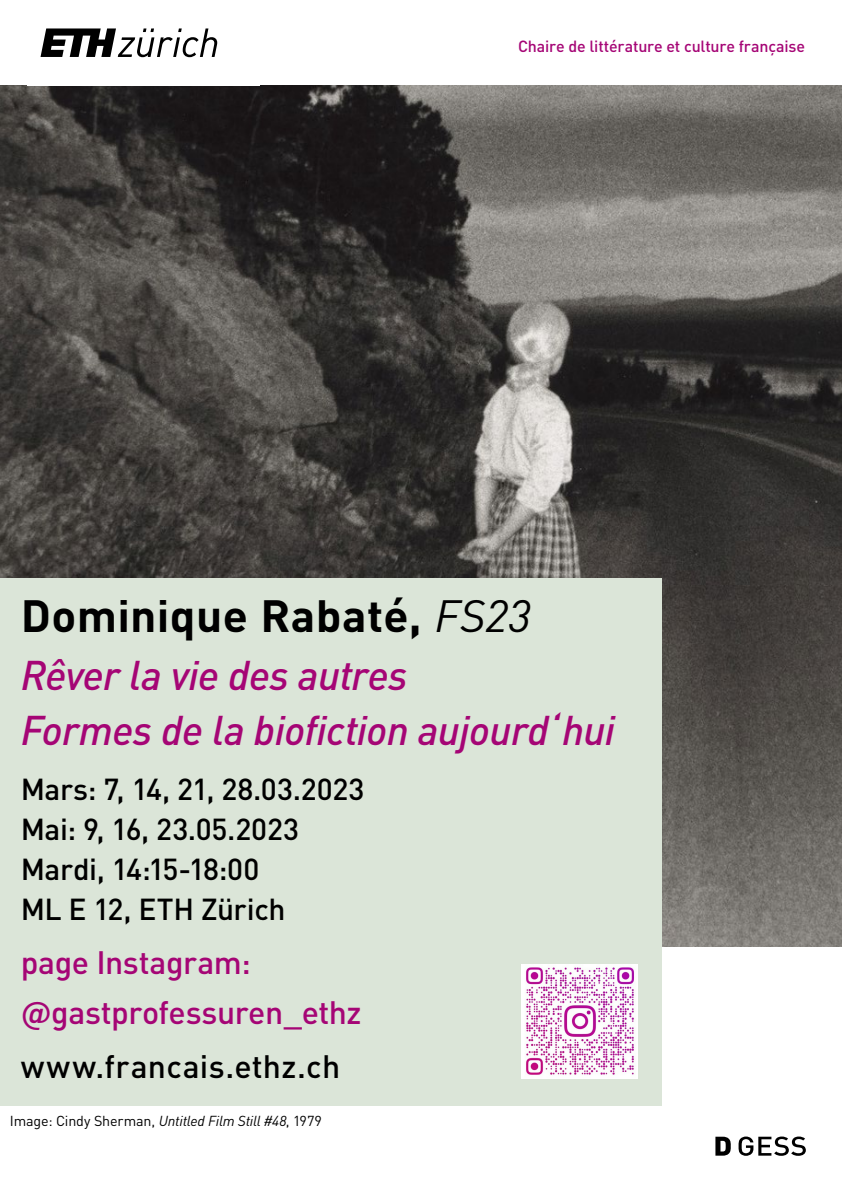
<style>
.page{position:relative;width:842px;height:1191px;background:#fff}
.page>*{position:absolute;margin:0;border:0;box-sizing:border-box;transform-origin:0 0}
.t1{font:700 44.6px "DIN Pro";letter-spacing:.005em;color:#000}
.t2{font:italic 500 41px/55px "DIN Pro";letter-spacing:-.015em;color:#a50575}
.t3{font:500 32px/50px "DIN Pro";letter-spacing:-.015em;color:#a50575}
.t4{font:500 32px "DIN Pro";letter-spacing:.01em;color:#000}
.t5{font:500 30px/40px "DIN Pro";letter-spacing:-.015em;color:#000}
.t6{font:500 16px "DIN Pro";letter-spacing:-.01em;color:#a50575}
.t7{font:14.3px "DIN Pro";letter-spacing:-.01em;color:#000}
.s1{font-weight:400;font-style:italic}
.s2{font-style:italic}
</style>
<div class="page">
<img style="left:0;top:85px;width:842px;height:861px">
<svg style="left:715px;top:1136px;width:16px;height:19px"></svg>
<svg style="left:738px;top:1136px;width:68px;height:19px"></svg>
<svg style="left:41px;top:28px;width:176px;height:29px"></svg>
<div style="left:0;top:578px;width:662px;height:528px;background:#dbe5d8"></div>
<img style="left:522px;top:964px;width:115px;height:114px">
<p class="t6" style="left:518px;top:33px;width:289px">Chaire de littérature et culture française</p>
<h1 class="t1" style="left:21px;top:578px;width:512px">Dominique Rabaté, <span class="s1">FS23</span></h1>
<h2 class="t2" style="left:21px;top:643px;width:596px">Rêver la vie des autres<br>Formes de la biofiction aujourd‘hui</h2>
<p class="t5" style="left:21px;top:765px;width:345px">Mars: 7, 14, 21, 28.03.2023<br>Mai: 9, 16, 23.05.2023<br>Mardi, 14:15-18:00<br>ML E 12, ETH Zürich</p>
<p class="t3" style="left:21px;top:934px;width:342px">page Instagram: @gastprofessuren_ethz</p>
<p class="t4" style="left:21px;top:1040px;width:321px">www.francais.ethz.ch</p>
<p class="t7" style="left:10px;top:1109px;width:314px">Image: Cindy Sherman, <span class="s2">Untitled Film Still #48</span>, 1979</p>
</div>
